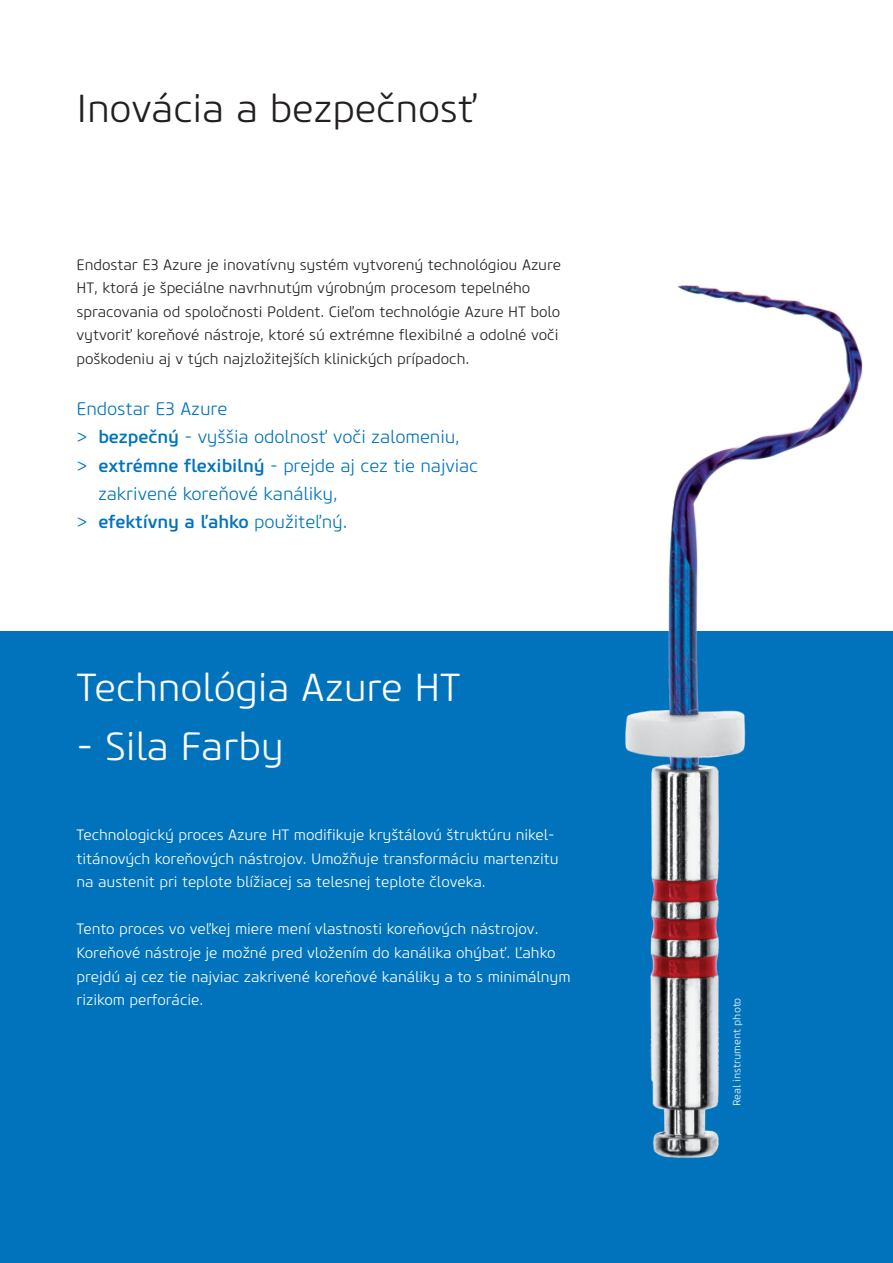
<style>
.page{position:relative;width:893px;height:1263px;background:#fff}
.page>*{position:absolute;margin:0;border:0;box-sizing:border-box;transform-origin:0 0}
.t1{font:300 39px "Core Sans M35";letter-spacing:-.005em;color:#fff}
.t2{font:300 39px "Core Sans M35";letter-spacing:-.005em;color:#231f20}
.t3{font:300 18px "Core Sans M35";letter-spacing:-.005em;color:#0073bc}
.t4{font:500 18px "Core Sans M55";letter-spacing:-.005em;color:#0073bc}
.t5{font:300 15px/23.5px "Core Sans M35";letter-spacing:-.005em;color:#fff}
.t6{font:300 15px/23.5px "Core Sans M35";letter-spacing:-.005em;color:#231f20}
.t7{font:300 10.5px "Core Sans M35";color:#fff}
.s1{font-family:"Core Sans M55";font-weight:500}
.s2{font-family:"Core Sans M35";font-weight:300}
</style>
<div class="page">
<div style="left:0;top:631px;width:893px;height:632px;background:#0073bc"></div>
<img style="left:626px;top:286px;width:236px;height:872px">
<h1 class="t2" style="left:77px;top:93px;width:402px">Inovácia a bezpečnosť</h1>
<p class="t6" style="left:76px;top:254px;width:486px">Endostar E3 Azure je inovatívny systém vytvorený technológiou Azure HT, ktorá je špeciálne navrhnutým výrobným procesom tepelného spracovania od spoločnosti Poldent. Cieľom technológie Azure HT bolo vytvoriť koreňové nástroje, ktoré sú extrémne flexibilné a odolné voči poškodeniu aj v tých najzložitejších klinických prípadoch.</p>
<p class="t3" style="left:76px;top:402px;width:152px">Endostar E3 Azure</p>
<p class="t3" style="left:76px;top:430px;width:385px">&gt; <span class="s1">bezpečný</span> - vyššia odolnosť voči zalomeniu,</p>
<p class="t3" style="left:76px;top:458px;width:403px">&gt; <span class="s1">extrémne flexibilný</span> - prejde aj cez tie najviac</p>
<p class="t3" style="left:98px;top:487px;width:241px">zakrivené koreňové kanáliky,</p>
<p class="t4" style="left:76px;top:515px;width:272px"><span class="s2">&gt;</span> efektívny a ľahko <span class="s2">použiteľný.</span></p>
<h1 class="t1" style="left:77px;top:672px;width:386px">Technológia Azure HT</h1>
<h1 class="t1" style="left:77px;top:731px;width:209px">- Sila Farby</h1>
<p class="t5" style="left:77px;top:824px;width:484px">Technologický proces Azure HT modifikuje kryštálovú štruktúru nikel&shy;titánových koreňových nástrojov. Umožňuje transformáciu martenzitu na austenit pri teplote blížiacej sa telesnej teplote človeka.</p>
<p class="t5" style="left:76px;top:918px;width:496px">Tento proces vo veľkej miere mení vlastnosti koreňových nástrojov.<br>Koreňové nástroje je možné pred vložením do kanálika ohýbať. Ľahko prejdú aj cez tie najviac zakrivené koreňové kanáliky a to s minimálnym rizikom perforácie.</p>
<p class="t7" style="left:733px;top:1106px;width:110px;rotate:-90deg">Real instrument photo</p>
</div>
